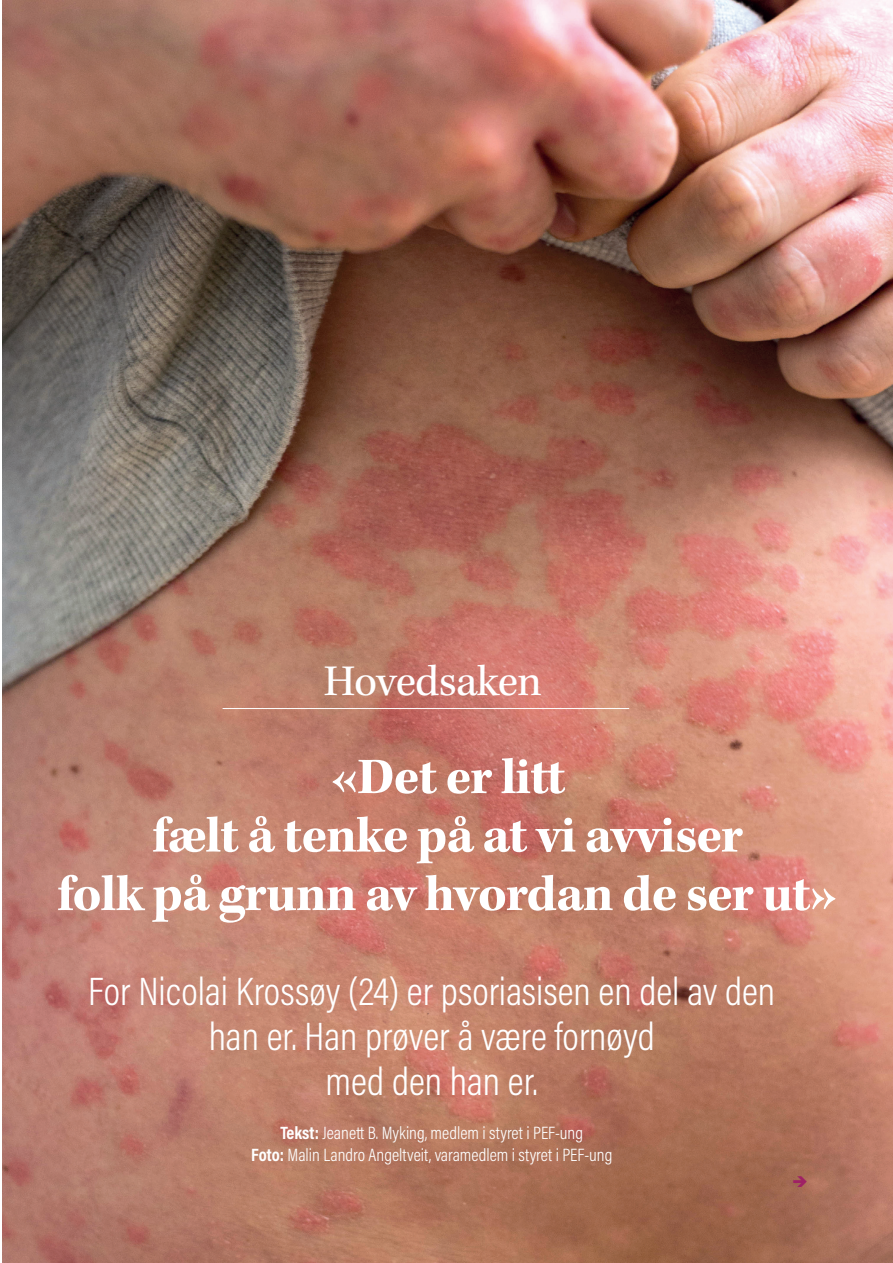
<style>
.page{position:relative;width:893px;height:1263px;background:#fff}
.page>*{position:absolute;margin:0;border:0;box-sizing:border-box;transform-origin:0 0}
.t1{font:700 52.5px/58.5px "Kepler Std";letter-spacing:-.02em;color:#fff;text-align:center}
.t2{font:45px "Kepler Std";letter-spacing:-.02em;color:#fff}
.t3{font:300 39.9px/45px "Acumin Pro Cond";color:#fff;text-align:center}
.t4{font:300 18px/22.2px "Acumin Pro Cond";color:#fff;text-align:center}
.s1{font-weight:700}
</style>
<div class="page">
<img style="left:2px;top:0;width:891px;height:1263px">
<hr style="left:223px;top:708px;width:406px;height:1px;background:#fff">
<svg style="left:793px;top:1176px;width:14px;height:11px"></svg>
<h2 class="t2" style="left:324px;top:656px;width:220px">Hovedsaken</h2>
<h1 class="t1" style="left:57px;top:749px;width:783px">«Det er litt<br>fælt å tenke på at vi avviser<br>folk på grunn av hvordan de ser ut»</h1>
<h3 class="t3" style="left:88px;top:968px;width:688px">For Nicolai Krossøy (24) er psoriasisen en del av den han er. Han prøver å være fornøyd<br>med den han er.</h3>
<p class="t4" style="left:251px;top:1121px;width:363px"><span class="s1">Tekst:</span> Jeanett B. Myking, medlem i styret i PEF-ung<br><span class="s1">Foto:</span> Malin Landro Angeltveit, varamedlem i styret i PEF-ung</p>
</div>
